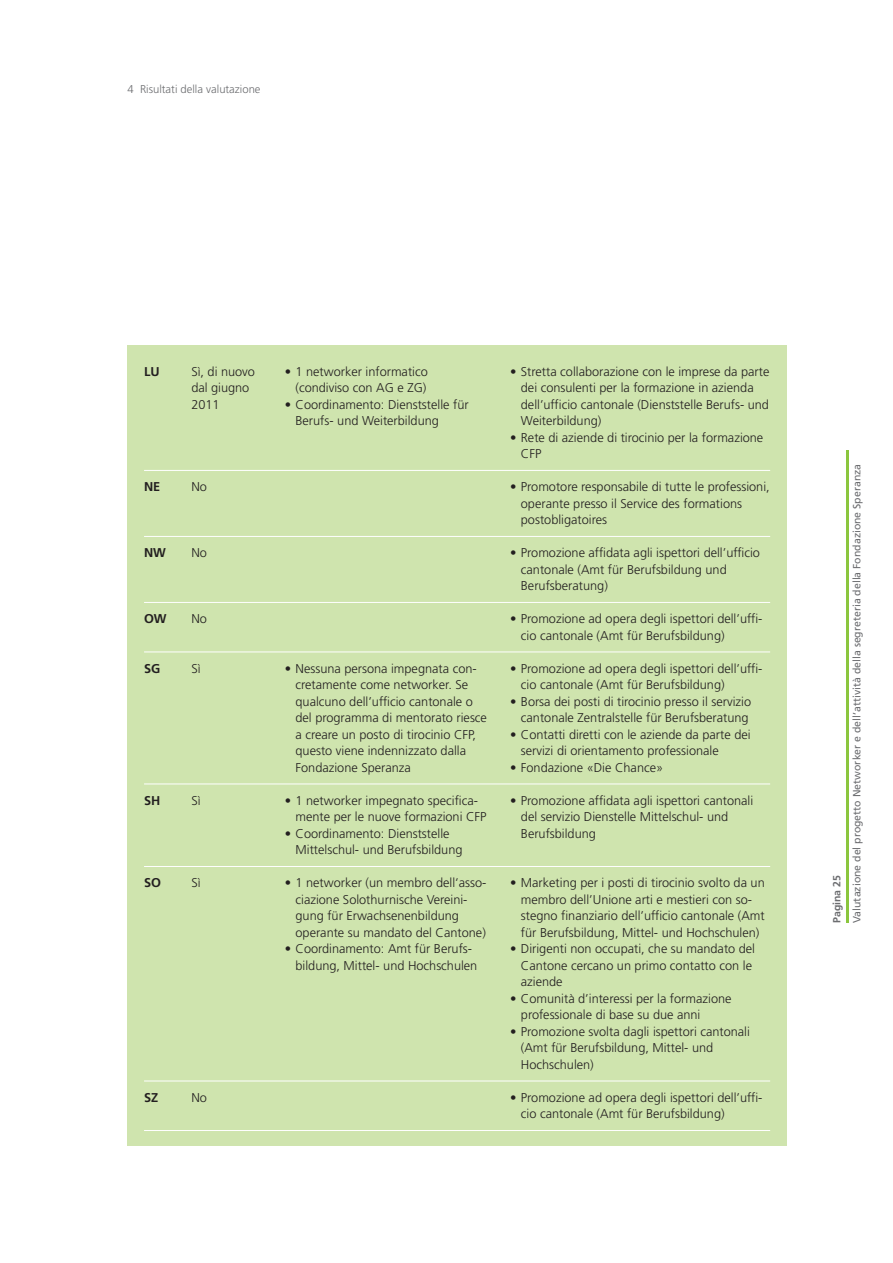
<style>
.page{position:relative;width:893px;height:1263px;background:#fff}
.page>*{position:absolute;margin:0;border:0;box-sizing:border-box;transform-origin:0 0}
.t1{font:300 12.75px/16.5px "Frutiger";color:#231f20}
.t2{font:700 12.75px "Frutiger";color:#231f20}
.t3{font:300 11.25px "Frutiger";color:#6c6d70}
.t4{font:10.5px "Frutiger";color:#6c6d70}
.t5{font:700 10.5px "Frutiger";color:#6c6d70}
</style>
<div class="page">
<hr style="left:846px;top:451px;width:2px;height:472px;background:#8bc63e">
<div style="left:128px;top:345px;width:659px;height:801px;background:#cfe4ae"></div>
<hr style="left:144px;top:470px;width:626px;height:1px;background:#fff">
<hr style="left:144px;top:536px;width:626px;height:1px;background:#fff">
<hr style="left:144px;top:602px;width:626px;height:1px;background:#fff">
<hr style="left:144px;top:651px;width:626px;height:1px;background:#fff">
<hr style="left:144px;top:783px;width:626px;height:1px;background:#fff">
<hr style="left:144px;top:866px;width:626px;height:1px;background:#fff">
<hr style="left:144px;top:1080px;width:626px;height:1px;background:#fff">
<hr style="left:144px;top:1130px;width:626px;height:1px;background:#fff">
<p class="t3" style="left:128px;top:85px;width:134px">4 Risultati della valutazione</p>
<p class="t2" style="left:144px;top:366px;width:17px">LU</p>
<p class="t1" style="left:191px;top:364px;width:65px">Sì, di nuovo dal giugno<br>2011</p>
<p class="t2" style="left:144px;top:482px;width:18px">NE</p>
<p class="t1" style="left:191px;top:479px;width:17px">No</p>
<p class="t2" style="left:144px;top:548px;width:23px">NW</p>
<p class="t1" style="left:191px;top:545px;width:17px">No</p>
<p class="t2" style="left:144px;top:614px;width:24px">OW</p>
<p class="t1" style="left:191px;top:611px;width:17px">No</p>
<p class="t2" style="left:144px;top:663px;width:18px">SG</p>
<p class="t1" style="left:191px;top:661px;width:11px">Sì</p>
<p class="t2" style="left:144px;top:795px;width:18px">SH</p>
<p class="t2" style="left:144px;top:878px;width:18px">SO</p>
<p class="t1" style="left:191px;top:793px;width:11px">Sì</p>
<p class="t1" style="left:191px;top:875px;width:11px">Sì</p>
<p class="t2" style="left:144px;top:1092px;width:16px">SZ</p>
<p class="t1" style="left:191px;top:1090px;width:17px">No</p>
<p class="t1" style="left:285px;top:364px;width:144px;text-align:right">• 1 networker informatico (condiviso con AG e ZG)</p>
<p class="t1" style="left:296px;top:397px;width:175px;text-indent:-11px">• Coordinamento: Dienststelle für<br>Berufs- und Weiterbildung</p>
<p class="t1" style="left:296px;top:661px;width:193px;text-indent:-11px">• Nessuna persona impegnata con&shy;cretamente come networker. Se qualcuno dell’ufficio cantonale o del programma di mentorato riesce a creare un posto di tirocinio CFP, questo viene indennizzato dalla<br>Fondazione Speranza</p>
<p class="t1" style="left:296px;top:793px;width:193px;text-indent:-11px">• 1 networker impegnato specifica&shy;mente per le nuove formazioni CFP</p>
<p class="t1" style="left:296px;top:826px;width:168px;text-indent:-11px">• Coordinamento: Dienststelle<br>Mittelschul- und Berufsbildung</p>
<p class="t1" style="left:296px;top:875px;width:192px;text-indent:-11px">• 1 networker (un membro dell‘asso&shy;ciazione Solothurnische Vereini&shy;gung für Erwachsenenbildung operante su mandato del Cantone)</p>
<p class="t1" style="left:296px;top:941px;width:183px;text-indent:-11px">• Coordinamento: Amt für Berufs&shy;bildung, Mittel- und Hochschulen</p>
<p class="t1" style="left:521px;top:364px;width:250px;text-indent:-11px">• Stretta collaborazione con le imprese da parte dei consulenti per la formazione in azienda dell’ufficio cantonale (Dienststelle Berufs- und Weiterbildung)</p>
<p class="t1" style="left:521px;top:430px;width:244px;text-indent:-11px">• Rete di aziende di tirocinio per la formazione<br>CFP</p>
<p class="t1" style="left:521px;top:479px;width:250px;text-indent:-11px">• Promotore responsabile di tutte le professioni, operante presso il Service des formations postobligatoires</p>
<p class="t1" style="left:521px;top:545px;width:241px;text-indent:-11px">• Promozione affidata agli ispettori dell’ufficio cantonale (Amt für Berufsbildung und<br>Berufsberatung)</p>
<p class="t1" style="left:521px;top:611px;width:243px;text-indent:-11px">• Promozione ad opera degli ispettori dell’uffi&shy;cio cantonale (Amt für Berufsbildung)</p>
<p class="t1" style="left:521px;top:661px;width:243px;text-indent:-11px">• Promozione ad opera degli ispettori dell’uffi&shy;cio cantonale (Amt für Berufsbildung)</p>
<p class="t1" style="left:510px;top:694px;width:242px;text-align:right">• Borsa dei posti di tirocinio presso il servizio cantonale Zentralstelle für Berufsberatung</p>
<p class="t1" style="left:521px;top:727px;width:231px;text-indent:-11px">• Contatti diretti con le aziende da parte dei servizi di orientamento professionale</p>
<p class="t1" style="left:510px;top:760px;width:154px">• Fondazione «Die Chance»</p>
<p class="t1" style="left:521px;top:793px;width:234px;text-indent:-11px">• Promozione affidata agli ispettori cantonali del servizio Dienstelle Mittelschul- und<br>Berufsbildung</p>
<p class="t1" style="left:521px;top:875px;width:245px;text-indent:-11px">• Marketing per i posti di tirocinio svolto da un membro dell’Unione arti e mestieri con so&shy;stegno finanziario dell’ufficio cantonale (Amt für Berufsbildung, Mittel- und Hochschulen)</p>
<p class="t1" style="left:521px;top:941px;width:236px;text-indent:-11px">• Dirigenti non occupati, che su mandato del<br>Cantone cercano un primo contatto con le aziende</p>
<p class="t1" style="left:521px;top:991px;width:212px;text-indent:-11px">• Comunità d’interessi per la formazione professionale di base su due anni</p>
<p class="t1" style="left:521px;top:1024px;width:230px;text-indent:-11px">• Promozione svolta dagli ispettori cantonali (Amt für Berufsbildung, Mittel- und<br>Hochschulen)</p>
<p class="t1" style="left:521px;top:1090px;width:243px;text-indent:-11px">• Promozione ad opera degli ispettori dell’uffi&shy;cio cantonale (Amt für Berufsbildung)</p>
<p class="t5" style="left:832px;top:923px;width:49px;rotate:-90deg">Pagina 25</p>
<p class="t4" style="left:853px;top:923px;width:461px;rotate:-90deg">Valutazione del progetto Networker e dell’attività della segreteria della Fondazione Speranza</p>
</div>
